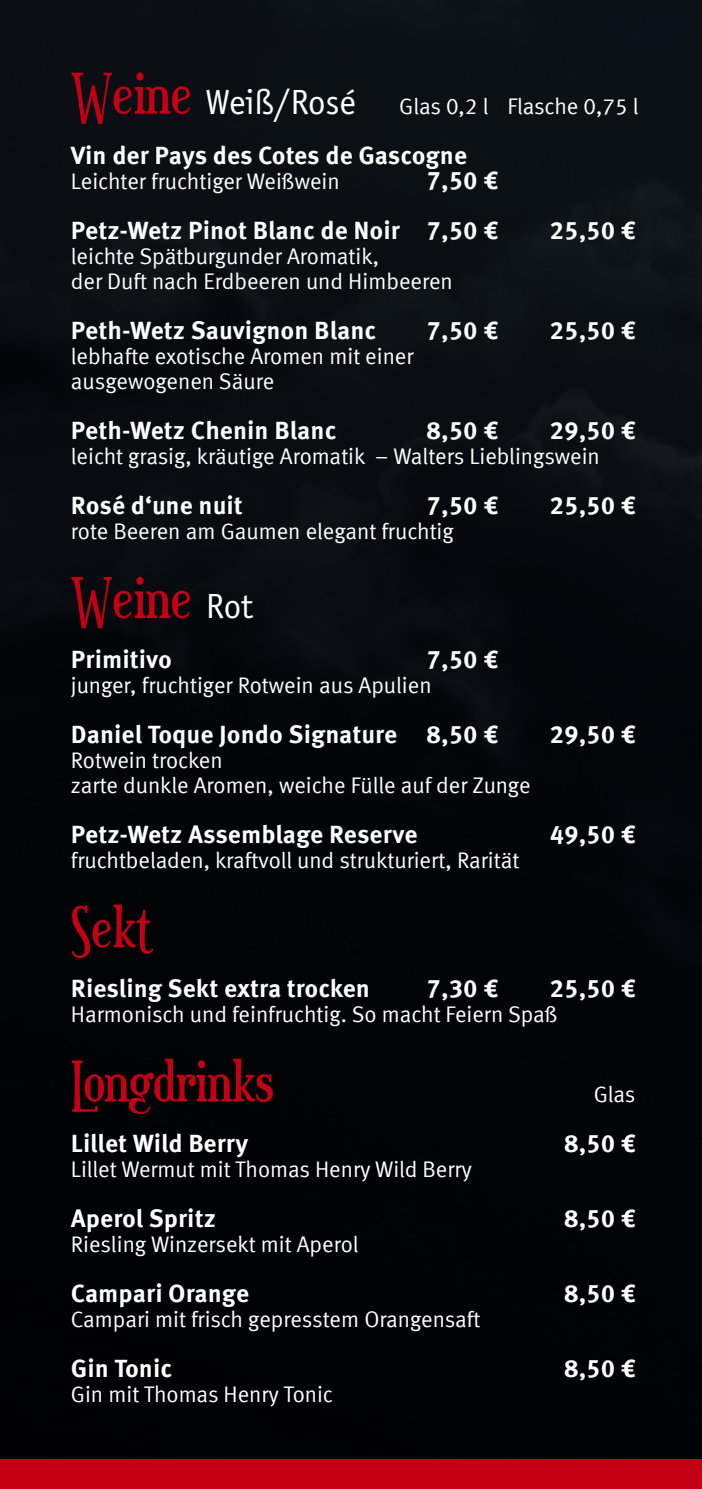
<style>
.page{position:relative;width:702px;height:1489px;background:#fff}
.page>*{position:absolute;margin:0;border:0;box-sizing:border-box;transform-origin:0 0}
.t1{font:60px "Euphorigenic";color:#c50015}
.t2{font:700 25px/50px "Meta Corr";color:#fff;text-align:right}
.t3{font:22.5px/25px "Meta Corr";color:#fff}
.s1{font-family:"Euphorigenic";font-size:60px;color:#c50015}
.s2{font-family:"Officina Sans ITC Pro";font-size:35px}
.s3{font-family:"Officina Sans ITC Pro";font-size:35px;color:#fff}
</style>
<div class="page">
<div style="left:0;top:0;width:702px;height:1488px;background:linear-gradient(to right,#05070a,#060a0e)"></div>
<div style="left:0;top:1459px;width:702px;height:29px;background:#c50015"></div>
<p class="t3" style="left:71px;top:93px;width:569px"><span class="s1">Weine</span> <span class="s2">Weiß/Rosé</span> Glas 0,2 l Flasche 0,75 l</p>
<p class="t2" style="left:71px;top:130px;width:398px">Vin der Pays des Cotes de Gascogne</p>
<p class="t3" style="left:71px;top:168px;width:270px">Leichter fruchtiger Weißwein</p>
<p class="t2" style="left:71px;top:155px;width:428px">7,50 €<br>Petz-Wetz Pinot Blanc de Noir 7,50 €</p>
<p class="t2" style="left:549px;top:205px;width:87px">25,50 €</p>
<p class="t3" style="left:71px;top:243px;width:383px">leichte Spätburgunder Aromatik,<br>der Duft nach Erdbeeren und Himbeeren</p>
<p class="t2" style="left:71px;top:305px;width:307px">Peth-Wetz Sauvignon Blanc</p>
<p class="t2" style="left:426px;top:305px;width:73px">7,50 €</p>
<p class="t2" style="left:549px;top:305px;width:87px">25,50 €</p>
<p class="t3" style="left:71px;top:343px;width:344px">lebhafte exotische Aromen mit einer ausgewogenen Säure</p>
<p class="t2" style="left:71px;top:405px;width:267px">Peth-Wetz Chenin Blanc</p>
<p class="t2" style="left:426px;top:405px;width:73px">8,50 €</p>
<p class="t2" style="left:549px;top:405px;width:87px">29,50 €</p>
<p class="t3" style="left:71px;top:443px;width:530px">leicht grasig, kräutige Aromatik – Walters Lieblingswein</p>
<p class="t2" style="left:71px;top:480px;width:173px">Rosé d‘une nuit</p>
<p class="t2" style="left:426px;top:480px;width:73px">7,50 €</p>
<p class="t2" style="left:549px;top:480px;width:87px">25,50 €</p>
<p class="t3" style="left:71px;top:518px;width:384px">rote Beeren am Gaumen elegant fruchtig</p>
<h1 class="t1" style="left:71px;top:568px;width:183px">Weine <span class="s3">Rot</span></h1>
<p class="t2" style="left:71px;top:634px;width:102px">Primitivo</p>
<p class="t2" style="left:426px;top:634px;width:73px">7,50 €</p>
<p class="t3" style="left:71px;top:672px;width:362px">junger, fruchtiger Rotwein aus Apulien</p>
<p class="t2" style="left:71px;top:709px;width:428px">Daniel Toque Jondo Signature 8,50 €</p>
<p class="t2" style="left:549px;top:709px;width:87px">29,50 €</p>
<p class="t3" style="left:71px;top:747px;width:461px">Rotwein trocken<br>zarte dunkle Aromen, weiche Fülle auf der Zunge</p>
<p class="t2" style="left:71px;top:809px;width:348px">Petz-Wetz Assemblage Reserve</p>
<p class="t2" style="left:549px;top:809px;width:87px">49,50 €</p>
<p class="t3" style="left:71px;top:847px;width:450px">fruchtbeladen, kraftvoll und strukturiert, Rarität</p>
<h1 class="t1" style="left:71px;top:897px;width:81px">Sekt</h1>
<p class="t2" style="left:71px;top:963px;width:300px">Riesling Sekt extra trocken</p>
<p class="t2" style="left:426px;top:963px;width:73px">7,30 €</p>
<p class="t2" style="left:549px;top:963px;width:87px">25,50 €</p>
<p class="t3" style="left:71px;top:1001px;width:488px">Harmonisch und feinfruchtig. So macht Feiern Spaß</p>
<h1 class="t1" style="left:71px;top:1051px;width:204px">Longdrinks</h1>
<p class="t3" style="left:593px;top:1080px;width:43px">Glas</p>
<p class="t2" style="left:71px;top:1117px;width:179px">Lillet Wild Berry</p>
<p class="t2" style="left:564px;top:1117px;width:73px">8,50 €</p>
<p class="t3" style="left:71px;top:1155px;width:402px">Lillet Wermut mit Thomas Henry Wild Berry</p>
<p class="t2" style="left:71px;top:1192px;width:146px">Aperol Spritz</p>
<p class="t2" style="left:564px;top:1192px;width:73px">8,50 €</p>
<p class="t3" style="left:71px;top:1230px;width:289px">Riesling Winzersekt mit Aperol</p>
<p class="t2" style="left:71px;top:1267px;width:180px">Campari Orange</p>
<p class="t2" style="left:564px;top:1267px;width:73px">8,50 €</p>
<p class="t3" style="left:71px;top:1305px;width:411px">Campari mit frisch gepresstem Orangensaft</p>
<p class="t2" style="left:71px;top:1342px;width:103px">Gin Tonic</p>
<p class="t2" style="left:564px;top:1342px;width:73px">8,50 €</p>
<p class="t3" style="left:71px;top:1380px;width:264px">Gin mit Thomas Henry Tonic</p>
</div>
